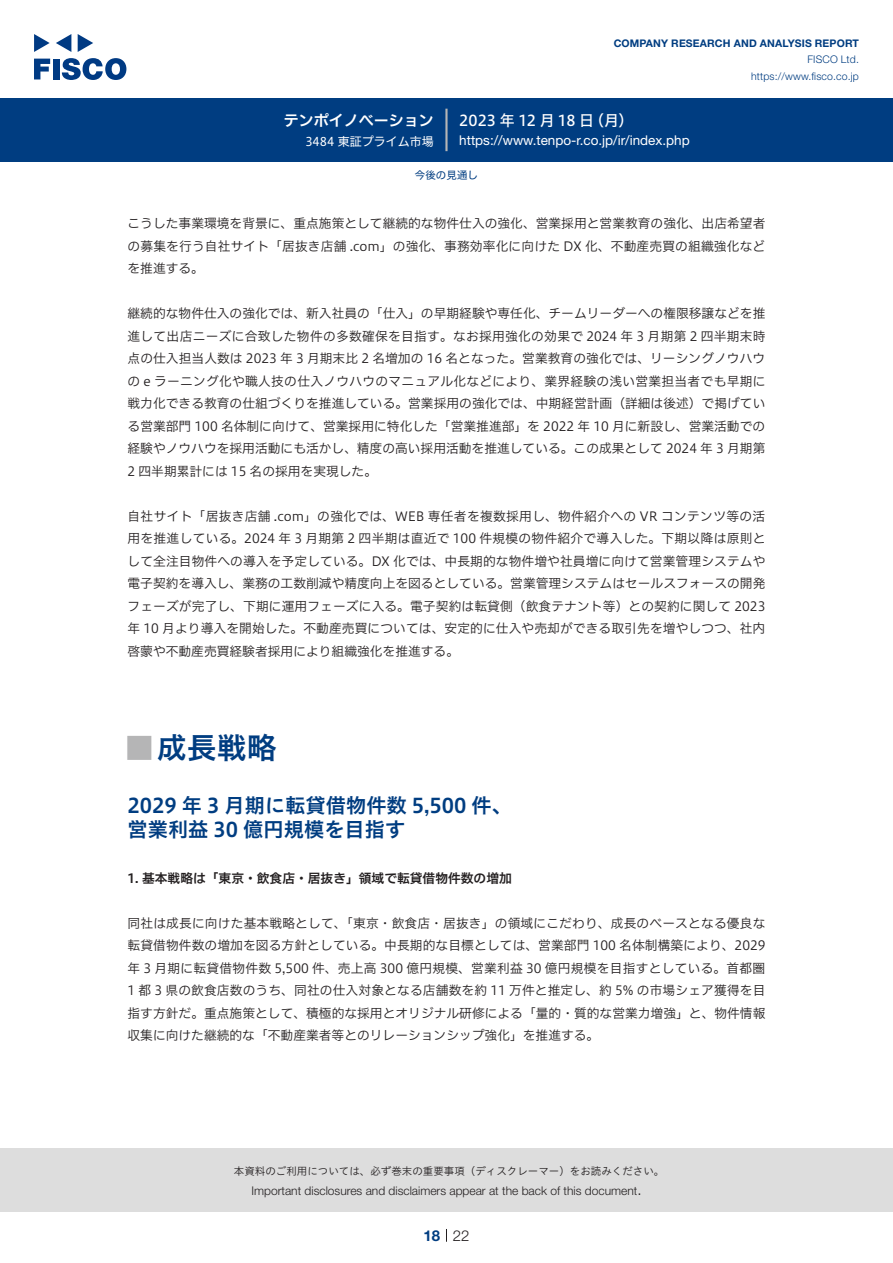
<style>
.page{position:relative;width:893px;height:1263px;background:#fff}
.page>*{position:absolute;margin:0;border:0;box-sizing:border-box;transform-origin:0 0}
.t1{font:30px "Hiragino UD Sans Std N W6";color:#003d81}
.t2{font:24px "Hiragino UD Sans Std N W6";color:#b5b5b6}
.中タイトル{font:20.25px/24px "Hiragino UD Sans Std W6";color:#003d81}
.t3{font:15px "Hiragino UD Sans F Std N W5";letter-spacing:.005em;color:#fff}
.t4{font:15px "Hiragino UD Sans F Std N W6";color:#fff}
.t5{font:300 15px "Helvetica Neue LT Std";color:#231f20}
.t6{font:700 15px "Helvetica Neue LT Std";color:#003d81}
.t7{font:13.5px "Helvetica Neue LT Std";color:#fff}
.本文{font:12.75px/22.5px "Hiragino UD Sans F Std N W3";color:#231f20;text-align:justify}
.小タイトル{font:12.75px "Hiragino UD Sans F Std N W6";color:#231f20}
.t8{font:300 12px "Helvetica Neue LT Std";color:#231f20}
.t9{font:12px "Hiragino UD Sans F Std N W4";color:#fff}
.t10{font:10.5px "Hiragino UD Sans Std W3";color:#231f20}
.t11{font:700 10.5px "Helvetica Neue LT Std";letter-spacing:.015em;color:#003d81}
.t12{font:300 10.5px/16.5px "Helvetica Neue LT Std";letter-spacing:.015em;color:#003d81;text-align:right}
.ヘッダー{font:10.5px "Hiragino UD Sans F Std N W4";color:#003d81}
</style>
<div class="page">
<div style="left:0;top:1148px;width:893px;height:64px;background:#ddd"></div>
<svg style="left:34px;top:59px;width:16px;height:20px"></svg>
<div style="left:53px;top:59px;width:6px;height:20px;background:#003a83"></div>
<svg style="left:62px;top:58px;width:64px;height:22px"></svg>
<svg style="left:34px;top:34px;width:16px;height:18px"></svg>
<svg style="left:78px;top:34px;width:15px;height:18px"></svg>
<svg style="left:56px;top:34px;width:15px;height:18px"></svg>
<div style="left:0;top:98px;width:893px;height:64px;background:#003d81"></div>
<hr style="left:445px;top:109px;width:3px;height:42px;background:#b5b5b6">
<svg style="left:446px;top:1229px;width:1px;height:13px"></svg>
<p class="t4" style="left:284px;top:109px;width:152px">テンポイノベーション</p>
<p class="t9" style="left:305px;top:132px;width:130px">3484 東証プライム市場</p>
<p class="t11" style="left:614px;top:37px;width:247px">COMPANY RESEARCH AND ANALYSIS REPORT</p>
<p class="t12" style="left:751px;top:51px;width:109px">FISCO Ltd. https://www.fisco.co j p.</p>
<p class="t3" style="left:589px;top:109px;width:46px">（月(</p>
<p class="t3" style="left:459px;top:109px;width:136px">2023 年 12 月 18 日</p>
<p class="t7" style="left:459px;top:132px;width:232px">https://www.tenpo .r- co j p. /i r/ index.php</p>
<p class="ヘッダー" style="left:415px;top:167px;width:64px">今後の見通し</p>
<p class="本文" style="left:128px;top:211px;width:639px">こうした事業環境を背景に、重点施策として継続的な物件仕入の強化、営業採用と営業教育の強化、出店希望者の募集を行う自社サイト「居抜き店舗 .com」の強化、事務効率化に向けた DX 化、不動産売買の組織強化などを推進する。</p>
<p class="本文" style="left:128px;top:301px;width:639px">継続的な物件仕入の強化では、新入社員の「仕入」の早期経験や専任化、チームリーダーへの権限移譲などを推進して出店ニーズに合致した物件の多数確保を目指す。なお採用強化の効果で 2024 年 3 月期第 2 四半期末時点の仕入担当人数は 2023 年 3 月期末比 2 名増加の 16 名となった。営業教育の強化では、リーシングノウハウの e ラーニング化や職人技の仕入ノウハウのマニュアル化などにより、業界経験の浅い営業担当者でも早期に戦力化できる教育の仕組づくりを推進している。営業採用の強化では、中期経営計画（詳細は後述）で掲げている営業部門 100 名体制に向けて、営業採用に特化した「営業推進部」を 2022 年 10 月に新設し、営業活動での経験やノウハウを採用活動にも活かし、精度の高い採用活動を推進している。この成果として 2024 年 3 月期第2 四半期累計には 15 名の採用を実現した。</p>
<p class="本文" style="left:128px;top:504px;width:639px">自社サイト「居抜き店舗 .com」の強化では、WEB 専任者を複数採用し、物件紹介への VR コンテンツ等の活用を推進している。2024 年 3 月期第 2 四半期は直近で 100 件規模の物件紹介で導入した。下期以降は原則として全注目物件への導入を予定している。DX 化では、中長期的な物件増や社員増に向けて営業管理システムや電子契約を導入し、業務の工数削減や精度向上を図るとしている。営業管理システムはセールスフォースの開発フェーズが完了し、下期に運用フェーズに入る。電子契約は転貸側（飲食テナント等）との契約に関して 2023年 10 月より導入を開始した。不動産売買については、安定的に仕入や売却ができる取引先を増やしつつ、社内啓蒙や不動産売買経験者採用により組織強化を推進する。</p>
<p class="t1" style="left:157px;top:725px;width:121px">成長戦略</p>
<p class="t2" style="left:128px;top:729px;width:25px">█</p>
<p class="中タイトル" style="left:128px;top:792px;width:386px">2029 年 3 月期に転貸借物件数 5,500 件、営業利益 30 億円規模を目指す</p>
<p class="小タイトル" style="left:128px;top:868px;width:386px">1. 基本戦略は「東京・飲食店・居抜き」領域で転貸借物件数の増加</p>
<p class="本文" style="left:128px;top:911px;width:639px">同社は成長に向けた基本戦略として、「東京・飲食店・居抜き」の領域にこだわり、成長のベースとなる優良な転貸借物件数の増加を図る方針としている。中長期的な目標としては、営業部門 100 名体制構築により、2029年 3 月期に転貸借物件数 5,500 件、売上高 300 億円規模、営業利益 30 億円規模を目指すとしている。首都圏1 都 3 県の飲食店数のうち、同社の仕入対象となる店舗数を約 11 万件と推定し、約 5% の市場シェア獲得を目指す方針だ。重点施策として、積極的な採用とオリジナル研修による「量的・質的な営業力増強」と、物件情報収集に向けた継続的な「不動産業者等とのリレーションシップ強化」を推進する。</p>
<p class="t10" style="left:234px;top:1163px;width:432px">本資料のご利用については、必ず巻末の重要事項（ディスクレーマー）をお読みください。</p>
<p class="t5" style="left:637px;top:1180px;width:6px">.</p>
<p class="t8" style="left:251px;top:1183px;width:387px">Important disclosures and disclaimers appear at the back of this document</p>
<p class="t6" style="left:423px;top:1226px;width:18px">18</p>
<p class="t5" style="left:453px;top:1226px;width:18px">22</p>
</div>
